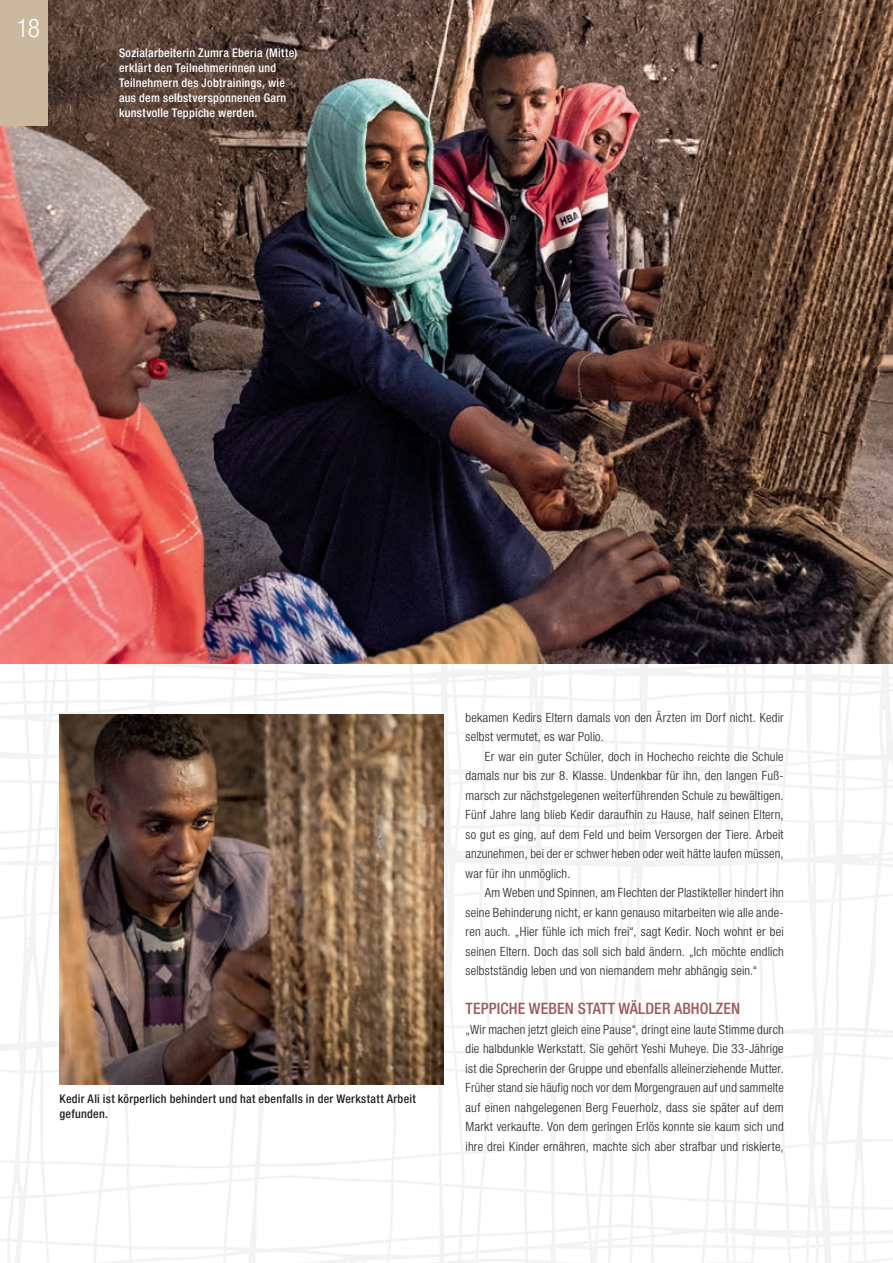
<style>
.page{position:relative;width:893px;height:1263px;background:#fff}
.page>*{position:absolute;margin:0;border:0;box-sizing:border-box;transform-origin:0 0}
.t1{font:300 condensed 25.5px "Helvetica Neue LT Std";color:#fff}
.Sublines_Wasser{font:500 condensed 15.75px "Helvetica Neue LT Std";letter-spacing:.01em;color:#9d5a56}
.fließ__block{font:300 condensed 12.75px/19.5px "Helvetica Neue LT Std";letter-spacing:.015em;color:#231f20;text-align:justify}
.BU{font:500 condensed 12px/15px "Helvetica Neue LT Std";letter-spacing:.02em;color:#fff}
.BU-2{font:500 condensed 12px/15px "Helvetica Neue LT Std";letter-spacing:.025em;color:#231f20}
</style>
<div class="page">
<svg style="left:445px;top:663px;width:448px;height:200px"></svg>
<svg style="left:0;top:863px;width:445px;height:400px"></svg>
<svg style="left:0;top:663px;width:445px;height:200px"></svg>
<svg style="left:445px;top:863px;width:448px;height:400px"></svg>
<img style="left:0;top:0;width:893px;height:663px">
<img style="left:60px;top:714px;width:384px;height:370px">
<div style="left:0;top:0;width:48px;height:126px;background:#cbb99f"></div>
<h1 class="t1" style="left:16px;top:14px;width:25px">18</h1>
<p class="BU" style="left:119px;top:45px;width:180px">Sozialarbeiterin Zumra Eberia (Mitte) erklärt den Teilnehmerinnen und Teilnehmern des Jobtrainings, wie aus dem selbstversponnenen Garn kunstvolle Teppiche werden.</p>
<p class="BU-2" style="left:60px;top:1091px;width:358px">Kedir Ali ist körperlich behindert und hat ebenfalls in der Werkstatt Arbeit gefunden.</p>
<p class="fließ__block" style="left:466px;top:707px;width:320px">bekamen Kedirs Eltern damals von den Ärzten im Dorf nicht. Kedir selbst vermutet, es war Polio.</p>
<p class="fließ__block" style="left:466px;top:746px;width:320px;text-indent:19px">Er war ein guter Schüler, doch in Hochecho reichte die Schule damals nur bis zur 8. Klasse. Undenkbar für ihn, den langen Fuß&shy;marsch zur nächstgelegenen weiterführenden Schule zu bewältigen.<br>Fünf Jahre lang blieb Kedir daraufhin zu Hause, half seinen Eltern, so gut es ging, auf dem Feld und beim Versorgen der Tiere. Arbeit anzunehmen, bei der er schwer heben oder weit hätte laufen müssen, war für ihn unmöglich.</p>
<p class="fließ__block" style="left:466px;top:883px;width:320px;text-indent:19px">Am Weben und Spinnen, am Flechten der Plastikteller hindert ihn seine Behinderung nicht, er kann genauso mitarbeiten wie alle ande&shy;ren auch. „Hier fühle ich mich frei“, sagt Kedir. Noch wohnt er bei seinen Eltern. Doch das soll sich bald ändern. „Ich möchte endlich selbstständig leben und von niemandem mehr abhängig sein.“</p>
<p class="Sublines_Wasser" style="left:466px;top:999px;width:276px">TEPPICHE WEBEN STATT WÄLDER ABHOLZEN</p>
<p class="fließ__block" style="left:466px;top:1019px;width:320px">„Wir machen jetzt gleich eine Pause“, dringt eine laute Stimme durch die halbdunkle Werkstatt. Sie gehört Yeshi Muheye. Die 33-Jährige ist die Sprecherin der Gruppe und ebenfalls alleinerziehende Mutter.<br>Früher stand sie häufig noch vor dem Morgengrauen auf und sammelte auf einen nahgelegenen Berg Feuerholz, dass sie später auf dem Markt verkaufte. Von dem geringen Erlös konnte sie kaum sich und ihre drei Kinder ernähren, machte sich aber strafbar und riskierte,</p>
</div>
